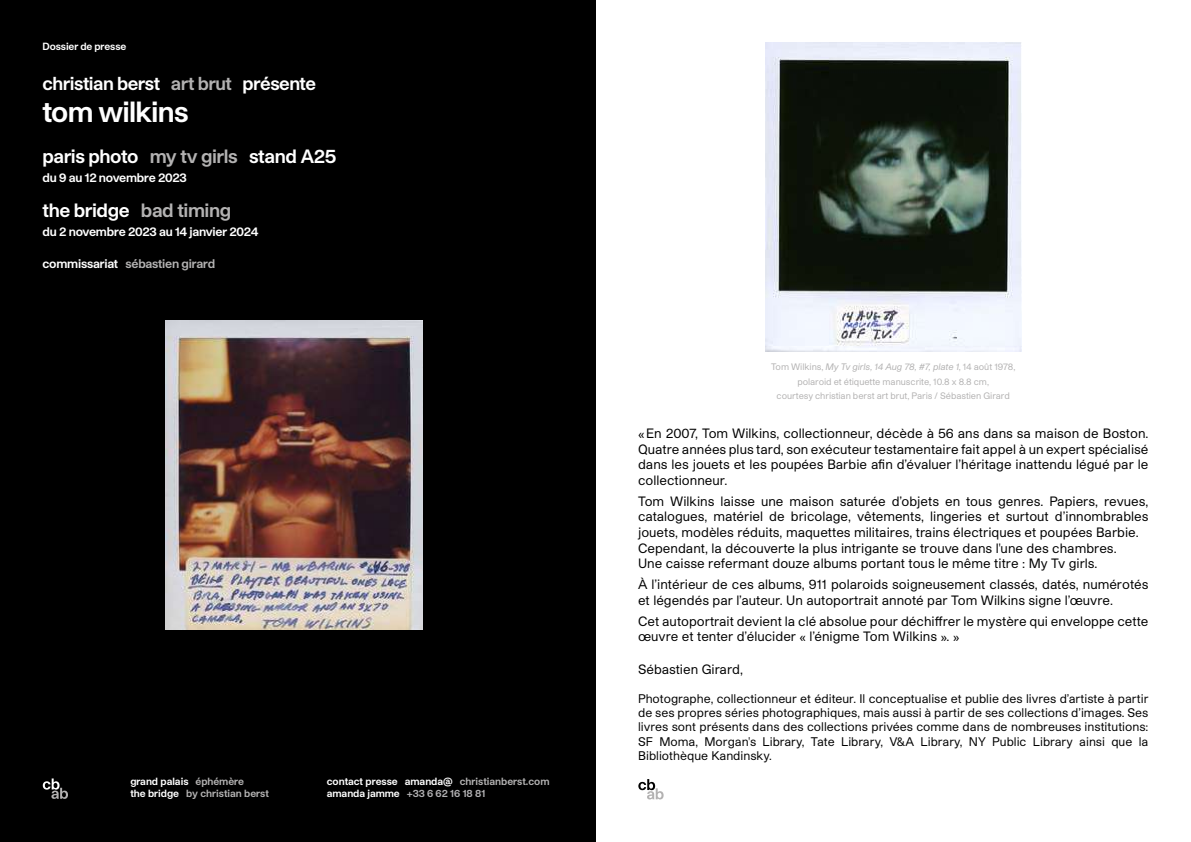
<style>
.page{position:relative;width:1191px;height:842px;background:#fff}
.page>*{position:absolute;margin:0;border:0;box-sizing:border-box;transform-origin:0 0}
.t1{font:700 28px "Studio Pro GCB";letter-spacing:-.03em;color:#fff}
.t2{font:700 18.5px "Studio Pro GCB";letter-spacing:-.02em;color:#fff}
.t3{font:700 18px "Studio Pro GCB";letter-spacing:-.025em;color:#fff}
.t4{font:13px/15.6px "Studio Pro GCB";color:#000}
.t5{font:12px/14.4px "Studio Pro GCB";color:#000;text-align:justify}
.t6{font:700 12px "Studio Pro GCB";letter-spacing:-.02em;color:#fff}
.t7{font:700 12px "Studio Pro GCB";letter-spacing:-.02em;color:#b3b2b2}
.t8{font:700 10px/12px "Studio Pro GCB";color:#fff}
.t9{font:700 10px/12px "Studio Pro GCB";color:#b3b2b2}
.t10{font:9px/14.4px "Studio Pro GCB";letter-spacing:-.01em;color:#b3b2b2;text-align:center}
.s1{color:#b3b2b2}
.s2{color:#fff}
.s3{color:#b1b0b2}
.s4{font-style:italic}
</style>
<div class="page">
<div style="left:0;top:0;width:595px;height:842px;background:#000"></div>
<svg style="left:43px;top:778px;width:25px;height:21px"></svg>
<img style="left:166px;top:321px;width:257px;height:308px">
<img style="left:765px;top:42px;width:256px;height:309px">
<svg style="left:638px;top:779px;width:25px;height:20px"></svg>
<p class="t8" style="left:43px;top:40px;width:85px">Dossier de presse</p>
<h3 class="t3" style="left:43px;top:71px;width:275px">christian berst <span class="s1">art brut</span> présente</h3>
<h1 class="t1" style="left:43px;top:92px;width:147px">tom wilkins</h1>
<h2 class="t2" style="left:43px;top:144px;width:295px">paris photo <span class="s1">my tv girls</span> stand A25</h2>
<p class="t6" style="left:43px;top:170px;width:146px">du 9 au 12 novembre 2023</p>
<h2 class="t2" style="left:43px;top:197px;width:190px">the bridge <span class="s1">bad timing</span></h2>
<p class="t6" style="left:43px;top:223px;width:217px">du 2 novembre 2023 au 14 janvier 2024</p>
<p class="t7" style="left:43px;top:255px;width:174px"><span class="s2">commissariat</span> sébastien girard</p>
<p class="t9" style="left:130px;top:775px;width:140px"><span class="s2">grand palais</span> éphémère<br><span class="s2">the bridge</span> by christian berst</p>
<p class="t8" style="left:327px;top:775px;width:224px">contact presse amanda@ <span class="s1">christianberst.com </span>amanda jamme <span class="s3">+33 6 62 16 18 81</span></p>
<p class="t10" style="left:771px;top:359px;width:246px">Tom Wilkins, <span class="s4">My Tv girls, 14 Aug 78, #7, plate 1</span>, 14 août 1978, polaroid et étiquette manuscrite, 10.8 x 8.8 cm,<br>courtesy christian berst art brut, Paris / Sébastien Girard</p>
<p class="t4" style="left:638px;top:425px;width:512px;text-align:justify">«En 2007, Tom Wilkins, collectionneur, décède à 56 ans dans sa maison de Boston.<br>Quatre années plus tard, son exécuteur testamentaire fait appel à un expert spécialisé dans les jouets et les poupées Barbie afin d’évaluer l’héritage inattendu légué par le collectionneur.</p>
<p class="t4" style="left:638px;top:493px;width:512px">Tom Wilkins laisse une maison saturée d’objets en tous genres. Papiers, revues, catalogues, matériel de bricolage, vêtements, lingeries et surtout d’innombrables jouets, modèles réduits, maquettes militaires, trains électriques et poupées Barbie.<br>Cependant, la découverte la plus intrigante se trouve dans l'une des chambres.<br>Une caisse refermant douze albums portant tous le même titre : My Tv girls.</p>
<p class="t4" style="left:638px;top:576px;width:512px">À l’intérieur de ces albums, 911 polaroids soigneusement classés, datés, numérotés et légendés par l’auteur. Un autoportrait annoté par Tom Wilkins signe l’œuvre.</p>
<p class="t4" style="left:638px;top:613px;width:512px">Cet autoportrait devient la clé absolue pour déchiffrer le mystère qui enveloppe cette œuvre et tenter d’élucider « l’énigme Tom Wilkins ». »</p>
<p class="t4" style="left:638px;top:661px;width:107px">Sébastien Girard,</p>
<p class="t5" style="left:638px;top:691px;width:512px">Photographe, collectionneur et éditeur. Il conceptualise et publie des livres d’artiste à partir de ses propres séries photographiques, mais aussi à partir de ses collections d’images. Ses livres sont présents dans des collections privées comme dans de nombreuses institutions:<br>SF Moma, Morgan's Library, Tate Library, V&amp;A Library, NY Public Library ainsi que la Bibliothèque Kandinsky.</p>
</div>
